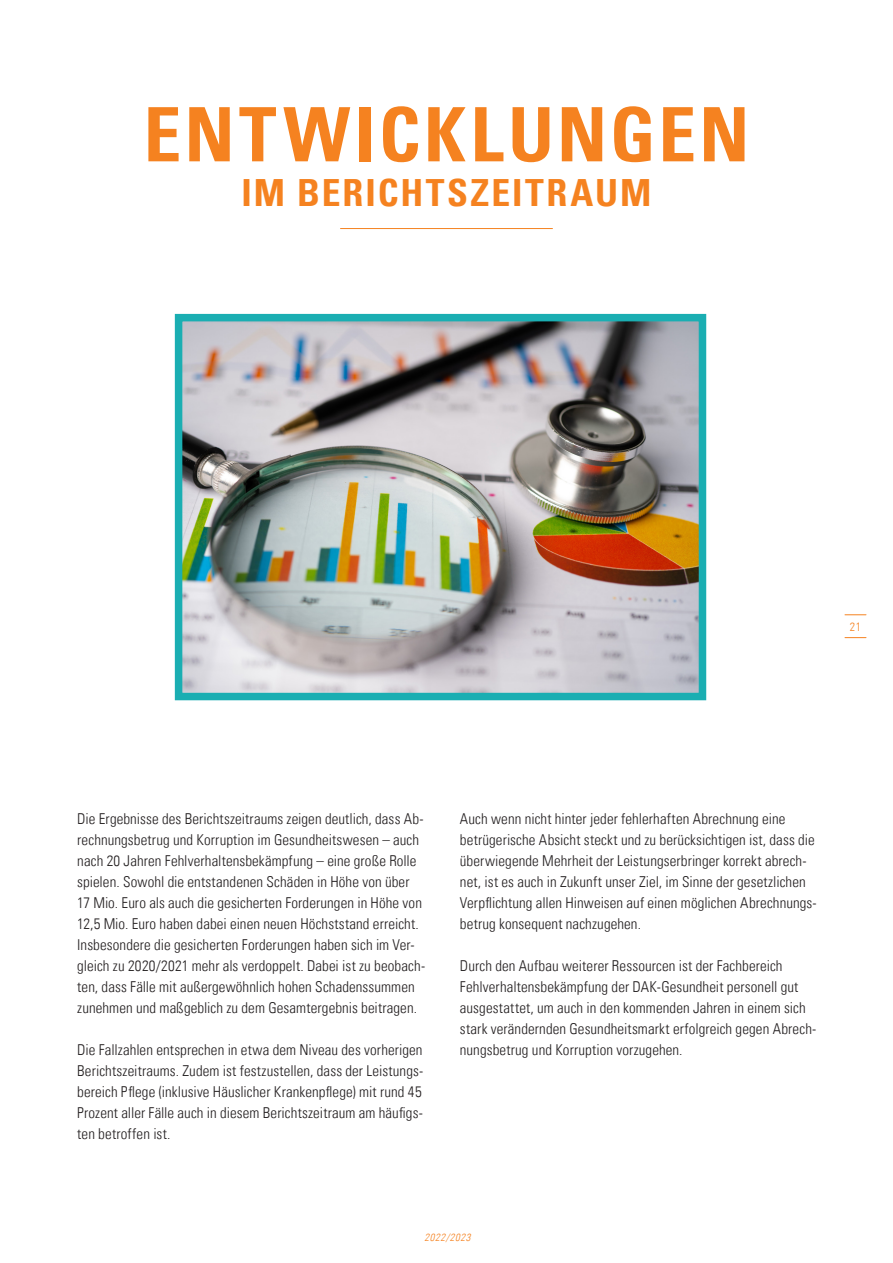
<style>
.page{position:relative;width:893px;height:1263px;background:#fff}
.page>*{position:absolute;margin:0;border:0;box-sizing:border-box;transform-origin:0 0}
.t1{font:75px "Univers Com 67 Bold Cond";letter-spacing:.045em;color:#f58220}
.t2{font:37.5px "Univers Com 67 Bold Cond";letter-spacing:.055em;color:#f58220}
.t3{font:15px/21px "Univers Com 47 Light Cond";letter-spacing:.005em;color:#231f20}
.t4{font:12px "Univers Com 47 Light Cond";color:#f58220}
.t5{font:10.5px "Univers Com 47 Light Cond Obl";letter-spacing:.065em;color:#f58220}
</style>
<div class="page">
<svg style="left:845px;top:614px;width:21px;height:1px"></svg>
<svg style="left:845px;top:637px;width:21px;height:1px"></svg>
<hr style="left:340px;top:228px;width:213px;height:1px;background:#f58220">
<img style="left:184px;top:323px;width:513px;height:368px">
<div style="left:175px;top:314px;width:531px;height:386px;border:8px solid #1aaeb2"></div>
<h1 class="t1" style="left:144px;top:89px;width:607px">ENTWICKLUNGEN</h1>
<h2 class="t2" style="left:242px;top:170px;width:411px">IM BERICHTSZEITRAUM</h2>
<p class="t4" style="left:850px;top:620px;width:13px">21</p>
<p class="t3" style="left:77px;top:808px;width:350px">Die Ergebnisse des Berichtszeitraums zeigen deutlich, dass Ab&shy;rechnungsbetrug und Korruption im Gesundheitswesen – auch nach 20 Jahren Fehlverhaltensbekämpfung – eine große Rolle spielen. Sowohl die entstandenen Schäden in Höhe von über 17 Mio. Euro als auch die gesicherten Forderungen in Höhe von 12,5 Mio. Euro haben dabei einen neuen Höchststand erreicht.<br>Insbesondere die gesicherten Forderungen haben sich im Ver&shy;gleich zu 2020/2021 mehr als verdoppelt. Dabei ist zu beobach&shy;ten, dass Fälle mit außergewöhnlich hohen Schadenssummen zunehmen und maßgeblich zu dem Gesamtergebnis beitragen.</p>
<p class="t3" style="left:77px;top:1039px;width:347px;text-align:justify">Die Fallzahlen entsprechen in etwa dem Niveau des vorherigen Berichtszeitraums. Zudem ist festzustellen, dass der Leistungs&shy;bereich Pflege (inklusive Häuslicher Krankenpflege) mit rund 45<br>Prozent aller Fälle auch in diesem Berichtszeitraum am häufigs&shy;ten betroffen ist.</p>
<p class="t3" style="left:460px;top:808px;width:358px">Auch wenn nicht hinter jeder fehlerhaften Abrechnung eine betrügerische Absicht steckt und zu berücksichtigen ist, dass die überwiegende Mehrheit der Leistungserbringer korrekt abrech&shy;net, ist es auch in Zukunft unser Ziel, im Sinne der gesetzlichen Verpflichtung allen Hinweisen auf einen möglichen Abrechnungs&shy;betrug konsequent nachzugehen.</p>
<p class="t3" style="left:460px;top:955px;width:358px">Durch den Aufbau weiterer Ressourcen ist der Fachbereich Fehlverhaltensbekämpfung der DAK-Gesundheit personell gut ausgestattet, um auch in den kommenden Jahren in einem sich stark verändernden Gesundheitsmarkt erfolgreich gegen Abrech&shy;nungsbetrug und Korruption vorzugehen.</p>
<p class="t5" style="left:425px;top:1231px;width:47px">2022/2023</p>
</div>
